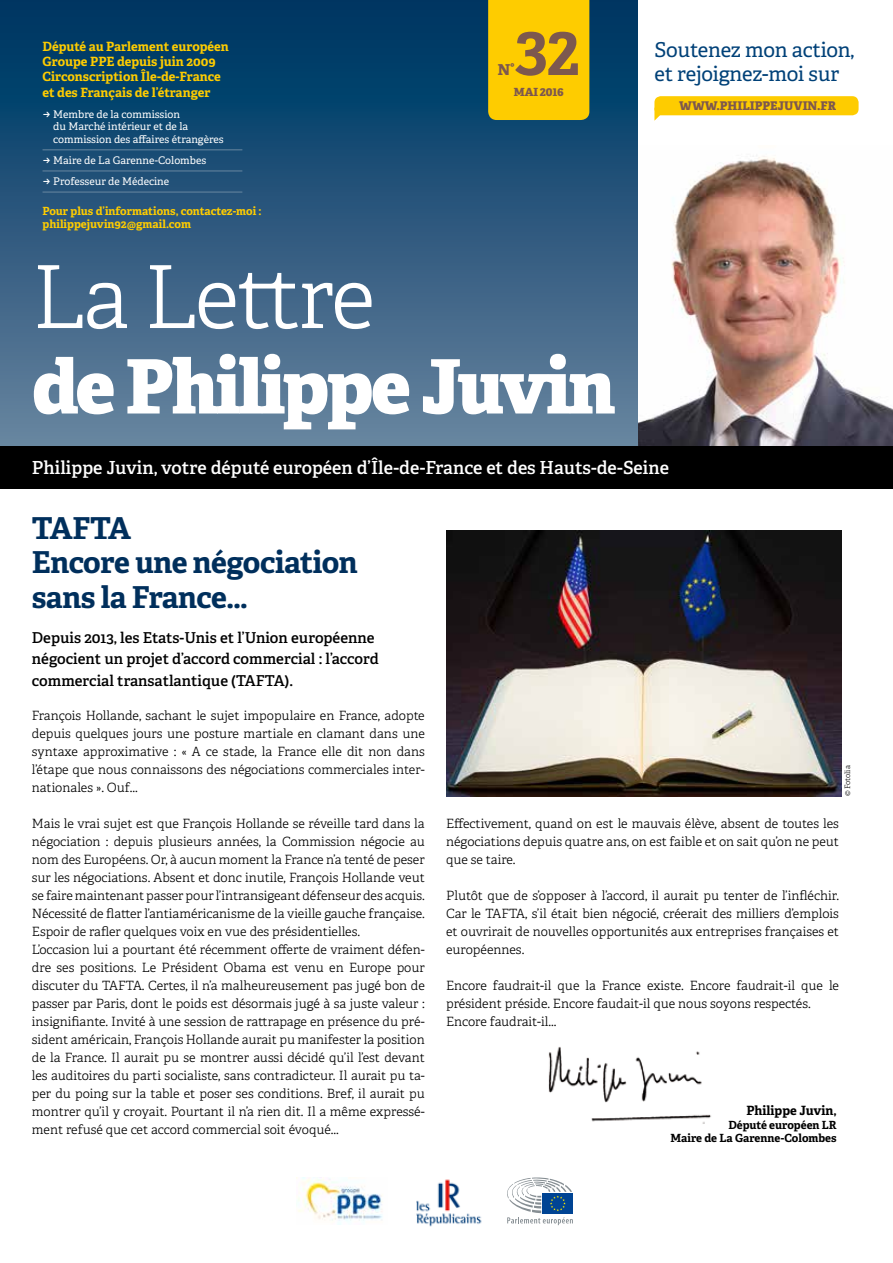
<style>
.page{position:relative;width:893px;height:1263px;background:#fff}
.page>*{position:absolute;margin:0;border:0;box-sizing:border-box;transform-origin:0 0}
.t1{font:300 86.7px "Adelle";letter-spacing:-.03em;color:#fff}
.t2{font:800 75px "Adelle";letter-spacing:-.03em;color:#fff}
.t3{font:700 62.1px "Adelle";color:#7d584e}
.t4{font:700 30.15px/34.5px "Adelle";letter-spacing:-.015em;color:#002f5c}
.t5{font:20.55px/24.6px "Adelle";letter-spacing:-.01em;color:#004178}
.t6{font:600 18px "Adelle";color:#fff}
.t7{font:600 15px/21px "Adelle";color:#000}
.t8{font:800 15px "Adelle";color:#7d584e}
.t9{font:300 12.75px/18px "Adelle";color:#000;text-align:justify}
.t10{font:700 12.75px/15.3px "Adelle";color:#fecc00}
.t11{font:700 12.75px "Adelle";color:#000}
.t12{font:800 12px "Adelle";color:#7d584e}
.t13{font:700 11.25px/12.8px "Adelle";color:#fecc00}
.t14{font:700 11.25px/13.5px "Adelle";color:#000;text-align:right}
.t15{font:800 11.25px "Adelle";letter-spacing:-.01em;color:#7d584e}
.t16{font:10.5px/12.6px "Adelle";color:#fff}
.t17{font:300 7.5px "Adelle";color:#000}
</style>
<div class="page">
<img style="left:548px;top:1047px;width:163px;height:77px">
<img style="left:638px;top:156px;width:255px;height:290px">
<div style="left:0;top:0;width:638px;height:446px;background:linear-gradient(to bottom,#00315f,#68839e)"></div>
<svg style="left:654px;top:111px;width:14px;height:10px"></svg>
<div style="left:654px;top:96px;width:205px;height:19px;background:#fecc00;border-radius:6px"></div>
<div style="left:488px;top:0;width:101px;height:120px;background:#fecc00"></div>
<div style="left:0;top:446px;width:893px;height:43px;background:#000"></div>
<img style="left:446px;top:530px;width:396px;height:266px">
<hr style="left:43px;top:149px;width:199px;height:1px;background:#6887a0">
<hr style="left:43px;top:171px;width:199px;height:1px;background:#6887a0">
<hr style="left:43px;top:192px;width:199px;height:1px;background:#6887a0">
<img style="left:416px;top:1179px;width:66px;height:48px">
<svg style="left:507px;top:1177px;width:66px;height:48px"></svg>
<img style="left:296px;top:1178px;width:87px;height:47px">
<svg style="left:43px;top:112px;width:7px;height:5px"></svg>
<svg style="left:43px;top:158px;width:7px;height:5px"></svg>
<svg style="left:43px;top:179px;width:7px;height:6px"></svg>
<p class="t10" style="left:43px;top:39px;width:188px">Député au Parlement européen<br>Groupe PPE depuis juin 2009<br>Circonscription Île-de-France et des Français de l’étranger</p>
<p class="t16" style="left:53px;top:108px;width:172px">Membre de la commission<br>du Marché intérieur et de la commission des affaires étrangères</p>
<p class="t16" style="left:53px;top:150px;width:154px;line-height:21.1px">Maire de La Garenne-Colombes<br>Professeur de Médecine</p>
<p class="t13" style="left:43px;top:205px;width:221px">Pour plus d’informations, contactez-moi : philippejuvin92@gmail.com</p>
<h3 class="t3" style="left:515px;top:13px;width:66px">32</h3>
<p class="t15" style="left:514px;top:85px;width:51px">MAI 2016</p>
<p class="t8" style="left:498px;top:60px;width:18px">N°</p>
<h1 class="t1" style="left:32px;top:244px;width:345px">La Lettre</h1>
<h2 class="t2" style="left:32px;top:338px;width:585px">de Philippe Juvin</h2>
<h3 class="t5" style="left:654px;top:37px;width:201px">Soutenez mon action, et rejoignez-moi sur</h3>
<p class="t12" style="left:679px;top:98px;width:158px">WWW.PHILIPPEJUVIN.FR</p>
<h3 class="t6" style="left:32px;top:456px;width:639px">Philippe Juvin, votre député européen d’Île-de-France et des Hauts-de-Seine</h3>
<h3 class="t4" style="left:32px;top:511px;width:327px">TAFTA<br>Encore une négociation sans la France…</h3>
<p class="t7" style="left:32px;top:627px;width:348px">Depuis 2013, les Etats-Unis et l’Union européenne négocient un projet d’accord commercial : l’accord</p>
<p class="t7" style="left:32px;top:671px;width:263px">commercial transatlantique (TAFTA).</p>
<p class="t9" style="left:32px;top:707px;width:394px">François Hollande, sachant le sujet impopulaire en France, adopte depuis quelques jours une posture martiale en clamant dans une syntaxe approximative : « A ce stade, la France elle dit non dans l’étape que nous connaissons des négociations commerciales inter&shy;nationales ». Ouf...</p>
<p class="t9" style="left:32px;top:815px;width:394px;text-align:left">Mais le vrai sujet est que François Hollande se réveille tard dans la négociation : depuis plusieurs années, la Commission négocie au nom des Européens. Or, à aucun moment la France n’a tenté de peser sur les négociations. Absent et donc inutile, François Hollande veut se faire maintenant passer pour l’intransigeant défenseur des acquis.<br>Nécessité de flatter l’antiaméricanisme de la vieille gauche française.<br>Espoir de rafler quelques voix en vue des présidentielles.<br>L’occasion lui a pourtant été récemment offerte de vraiment défen&shy;dre ses positions. Le Président Obama est venu en Europe pour discuter du TAFTA. Certes, il n’a malheureusement pas jugé bon de passer par Paris, dont le poids est désormais jugé à sa juste valeur : insignifiante. Invité à une session de rattrapage en présence du pré&shy;sident américain, François Hollande aurait pu manifester la position de la France. Il aurait pu se montrer aussi décidé qu’il l’est devant les auditoires du parti socialiste, sans contradicteur. Il aurait pu ta&shy;per du poing sur la table et poser ses conditions. Bref, il aurait pu montrer qu’il y croyait. Pourtant il n’a rien dit. Il a même expressé&shy;ment refusé que cet accord commercial soit évoqué...</p>
<p class="t9" style="left:446px;top:815px;width:394px">Effectivement, quand on est le mauvais élève, absent de toutes les négociations depuis quatre ans, on est faible et on sait qu’on ne peut que se taire.</p>
<p class="t17" style="left:843px;top:796px;width:32px;rotate:-90deg">© Fotolia</p>
<p class="t9" style="left:446px;top:887px;width:394px">Plutôt que de s’opposer à l’accord, il aurait pu tenter de l’infléchir.<br>Car le TAFTA, s’il était bien négocié, créerait des milliers d’emplois et ouvrirait de nouvelles opportunités aux entreprises françaises et européennes.</p>
<p class="t9" style="left:446px;top:977px;width:394px;text-align:left">Encore faudrait-il que la France existe. Encore faudrait-il que le président préside. Encore faudait-il que nous soyons respectés.<br>Encore faudrait-il...</p>
<p class="t11" style="left:746px;top:1103px;width:92px">Philippe Juvin,</p>
<p class="t14" style="left:670px;top:1118px;width:168px">Député européen LR<br>Maire de La Garenne-Colombes</p>
</div>
